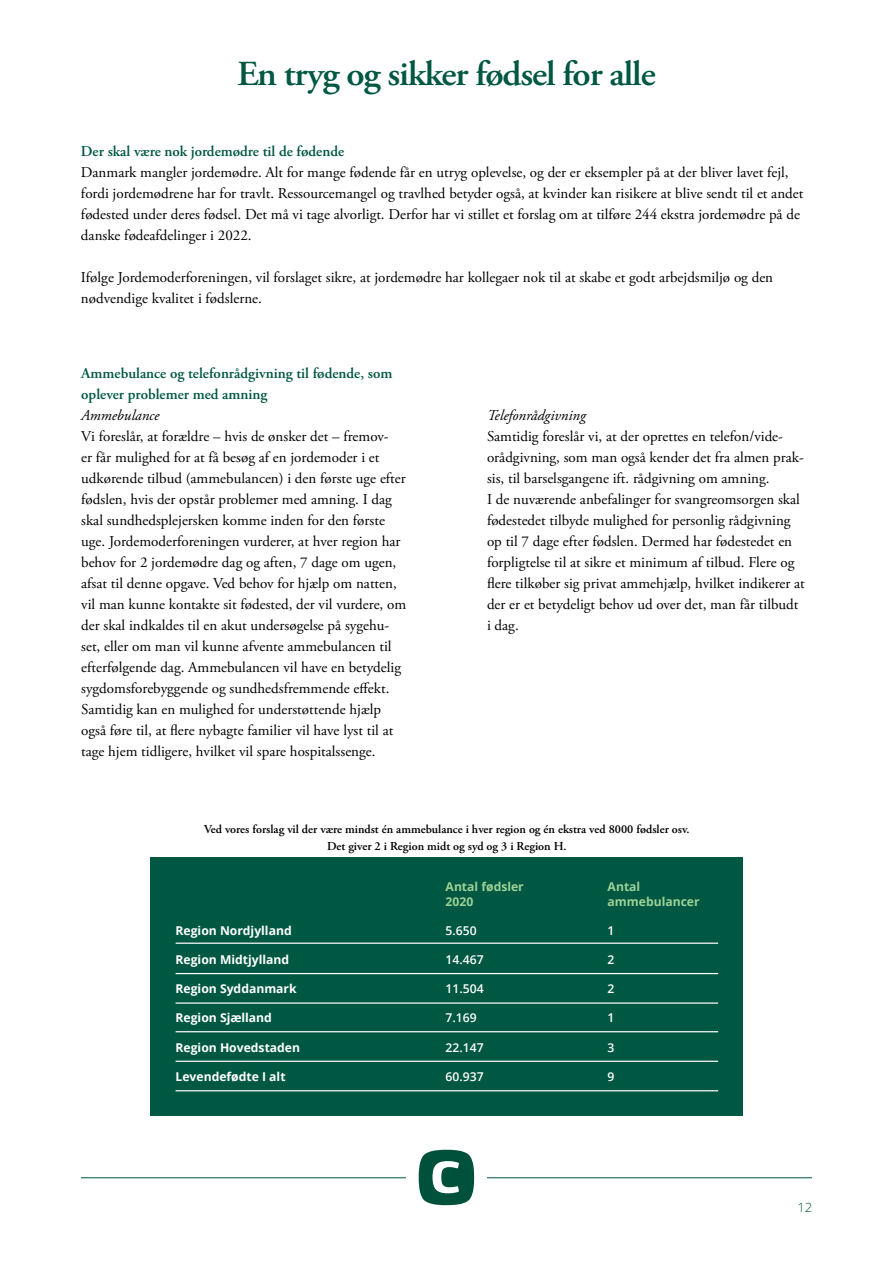
<style>
.page{position:relative;width:893px;height:1263px;background:#fff}
.page>*{position:absolute;margin:0;border:0;box-sizing:border-box;transform-origin:0 0}
.t1{font:600 35.1px "Adobe Garamond Pro";letter-spacing:-.03em;color:#005842;scale:1.05 1}
.t2{font:15px/21px "Adobe Garamond Pro";color:#000}
.t3{font:600 15px/21px "Adobe Garamond Pro";color:#005842}
.t4{font:italic 15px "Adobe Garamond Pro";color:#000}
.t5{font:300 12.6px "Open Sans";color:#005842;scale:1.05 1}
.t6{font:600 12.15px/17px "Adobe Garamond Pro";color:#000;text-align:center}
.t7{font:700 12.15px "Open Sans";color:#fff}
.t8{font:600 12.15px "Open Sans";color:#fff}
.t9{font:700 12.15px "Open Sans";color:#9ed196}
</style>
<div class="page">
<hr style="left:487px;top:1177px;width:325px;height:1px;background:#005842">
<hr style="left:81px;top:1177px;width:325px;height:1px;background:#005842">
<svg style="left:419px;top:1150px;width:55px;height:55px"></svg>
<div style="left:151px;top:857px;width:592px;height:259px;background:#005842"></div>
<hr style="left:176px;top:942px;width:542px;height:2px;background:#fff">
<hr style="left:176px;top:973px;width:542px;height:1px;background:#fff">
<hr style="left:176px;top:1002px;width:542px;height:2px;background:#fff">
<hr style="left:176px;top:1031px;width:542px;height:1px;background:#fff">
<hr style="left:176px;top:1061px;width:542px;height:1px;background:#fff">
<hr style="left:176px;top:1090px;width:542px;height:1px;background:#fff">
<h1 class="t1" style="left:237px;top:53px;width:400px">En tryg og sikker fødsel for alle</h1>
<p class="t3" style="left:81px;top:141px;width:265px">Der skal være nok jordemødre til de fødende</p>
<p class="t2" style="left:81px;top:162px;width:724px">Danmark mangler jordemødre. Alt for mange fødende får en utryg oplevelse, og der er eksempler på at der bliver lavet fejl, fordi jordemødrene har for travlt. Ressourcemangel og travlhed betyder også, at kvinder kan risikere at blive sendt til et andet fødested under deres fødsel. Det må vi tage alvorligt. Derfor har vi stillet et forslag om at tilføre 244 ekstra jordemødre på de danske fødeafdelinger i 2022.</p>
<p class="t2" style="left:81px;top:267px;width:694px">Ifølge Jordemoderforeningen, vil forslaget sikre, at jordemødre har kollegaer nok til at skabe et godt arbejdsmiljø og den nødvendige kvalitet i fødslerne.</p>
<p class="t3" style="left:81px;top:363px;width:313px">Ammebulance og telefonrådgivning til fødende, som oplever problemer med amning</p>
<p class="t4" style="left:81px;top:406px;width:80px">Ammebulance</p>
<p class="t2" style="left:81px;top:426px;width:326px">Vi foreslår, at forældre – hvis de ønsker det – fremov-<br>er får mulighed for at få besøg af en jordemoder i et udkørende tilbud (ammebulancen) i den første uge efter fødslen, hvis der opstår problemer med amning. I dag skal sundhedsplejersken komme inden for den første uge. Jordemoderforeningen vurderer, at hver region har behov for 2 jordemødre dag og aften, 7 dage om ugen, afsat til denne opgave. Ved behov for hjælp om natten, vil man kunne kontakte sit fødested, der vil vurdere, om der skal indkaldes til en akut undersøgelse på sygehu&shy;set, eller om man vil kunne afvente ammebulancen til efterfølgende dag. Ammebulancen vil have en betydelig sygdomsforebyggende og sundhedsfremmende effekt.<br>Samtidig kan en mulighed for understøttende hjælp også føre til, at flere nybagte familier vil have lyst til at tage hjem tidligere, hvilket vil spare hospitalssenge.</p>
<p class="t4" style="left:487px;top:406px;width:100px">Telefonrådgivning</p>
<p class="t2" style="left:487px;top:426px;width:319px">Samtidig foreslår vi, at der oprettes en telefon/vide&shy;orådgivning, som man også kender det fra almen prak&shy;sis, til barselsgangene ift. rådgivning om amning.<br>I de nuværende anbefalinger for svangreomsorgen skal fødestedet tilbyde mulighed for personlig rådgivning op til 7 dage efter fødslen. Dermed har fødestedet en forpligtelse til at sikre et minimum af tilbud. Flere og flere tilkøber sig privat ammehjælp, hvilket indikerer at der er et betydeligt behov ud over det, man får tilbudt i dag.</p>
<p class="t6" style="left:204px;top:821px;width:487px">Ved vores forslag vil der være mindst én ammebulance i hver region og én ekstra ved 8000 fødsler osv.<br>Det giver 2 i Region midt og syd og 3 i Region H.</p>
<p class="t9" style="left:446px;top:878px;width:80px">Antal fødsler</p>
<p class="t9" style="left:608px;top:878px;width:34px">Antal</p>
<p class="t9" style="left:446px;top:893px;width:29px">2020</p>
<p class="t9" style="left:608px;top:893px;width:94px">ammebulancer</p>
<p class="t7" style="left:176px;top:922px;width:118px">Region Nordjylland</p>
<p class="t8" style="left:446px;top:922px;width:33px">5.650</p>
<p class="t8" style="left:608px;top:922px;width:8px">1</p>
<p class="t7" style="left:176px;top:951px;width:115px">Region Midtjylland</p>
<p class="t8" style="left:446px;top:951px;width:40px">14.467</p>
<p class="t8" style="left:608px;top:951px;width:8px">2</p>
<p class="t7" style="left:176px;top:980px;width:123px">Region Syddanmark</p>
<p class="t8" style="left:446px;top:980px;width:40px">11.504</p>
<p class="t8" style="left:608px;top:980px;width:8px">2</p>
<p class="t7" style="left:176px;top:1009px;width:98px">Region Sjælland</p>
<p class="t8" style="left:446px;top:1010px;width:33px">7.169</p>
<p class="t8" style="left:608px;top:1010px;width:8px">1</p>
<p class="t7" style="left:176px;top:1039px;width:126px">Region Hovedstaden</p>
<p class="t8" style="left:446px;top:1039px;width:40px">22.147</p>
<p class="t8" style="left:608px;top:1039px;width:8px">3</p>
<p class="t7" style="left:176px;top:1068px;width:112px">Levendefødte I alt</p>
<p class="t8" style="left:446px;top:1068px;width:40px">60.937</p>
<p class="t8" style="left:608px;top:1068px;width:8px">9</p>
<p class="t5" style="left:798px;top:1199px;width:16px">12</p>
</div>
